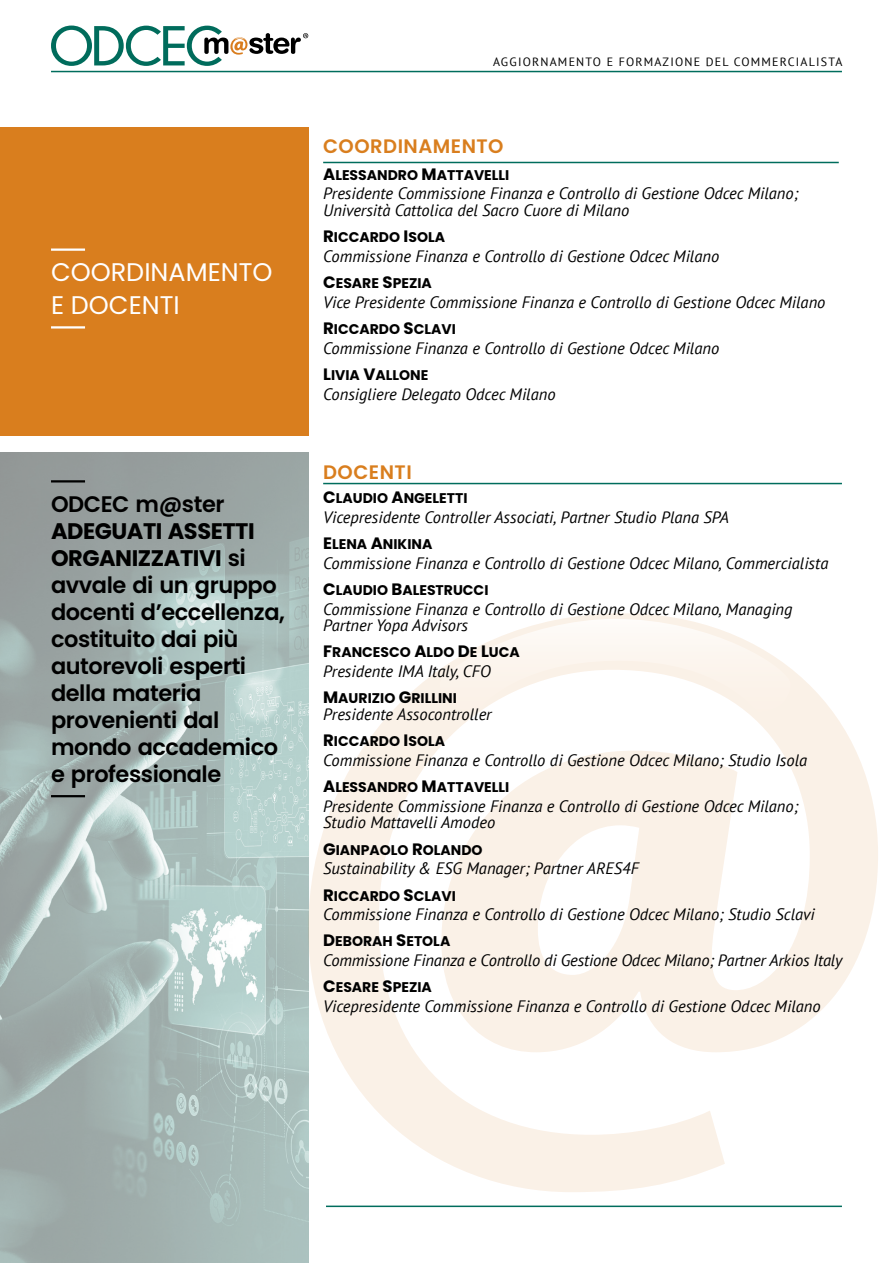
<style>
.page{position:relative;width:893px;height:1263px;background:#fff}
.page>*{position:absolute;margin:0;border:0;box-sizing:border-box;transform-origin:0 0}
.t1{font:25.5px/33px "Poppins";color:#fff}
.t2{font:600 22.5px/27px "Poppins";letter-spacing:-.02em;color:#000}
.t3{font:600 19.5px "Poppins";letter-spacing:.025em;color:#d97e1e}
.t4{font:italic 16.5px/16.5px "PT Sans";color:#000}
.t5{font:14.1px "Poppins Bold SC850";color:#000}
.t6{font:12px "PT Sans";letter-spacing:.1em;color:#000}
.s1{font-weight:700}
.s2{font-size:16.5px}
</style>
<div class="page">
<img style="left:0;top:452px;width:308px;height:811px">
<svg style="left:308px;top:613px;width:570px;height:579px"></svg>
<svg style="left:440px;top:619px;width:350px;height:93px"></svg>
<div style="left:0;top:127px;width:308px;height:308px;background:#d97e1e"></div>
<hr style="left:51px;top:248px;width:34px;height:3px;background:#fff">
<hr style="left:51px;top:326px;width:34px;height:2px;background:#fff">
<hr style="left:323px;top:483px;width:519px;height:1px;background:#006d5d">
<hr style="left:51px;top:480px;width:34px;height:2px;background:#000">
<hr style="left:51px;top:795px;width:34px;height:2px;background:#000">
<hr style="left:326px;top:1205px;width:516px;height:2px;background:#006d5d">
<hr style="left:51px;top:71px;width:791px;height:1px;background:#006d5d">
<hr style="left:323px;top:162px;width:516px;height:1px;background:#006d5d">
<svg style="left:51px;top:26px;width:257px;height:40px"></svg>
<h1 class="t1" style="left:51px;top:255px;width:223px">COORDINAMENTO<br>E DOCENTI</h1>
<h2 class="t2" style="left:51px;top:491px;width:175px">ODCEC m@ster</h2>
<h2 class="t2" style="left:51px;top:518px;width:235px"><span class="s1">ADEGUATI ASSETTI<br>ORGANIZZATIVI</span> si avvale di un gruppo docenti d’eccellenza, costituito dai più autorevoli esperti della materia provenienti dal mondo accademico e professionale</h2>
<p class="t6" style="left:493px;top:54px;width:351px">AGGIORNAMENTO E FORMAZIONE DEL COMMERCIALISTA</p>
<p class="t3" style="left:323px;top:135px;width:182px">COORDINAMENTO</p>
<p class="t5" style="left:323px;top:166px;width:188px"><span class="s2">A</span>LESSANDRO <span class="s2">M</span>ATTAVELLI</p>
<p class="t4" style="left:323px;top:185px;width:477px">Presidente Commissione Finanza e Controllo di Gestione Odcec Milano;<br>Università Cattolica del Sacro Cuore di Milano</p>
<p class="t5" style="left:323px;top:229px;width:124px"><span class="s2">R</span>ICCARDO <span class="s2">I</span>SOLA</p>
<p class="t4" style="left:323px;top:247px;width:398px">Commissione Finanza e Controllo di Gestione Odcec Milano</p>
<p class="t5" style="left:323px;top:275px;width:110px"><span class="s2">C</span>ESARE <span class="s2">S</span>PEZIA</p>
<p class="t4" style="left:323px;top:293px;width:504px">Vice Presidente Commissione Finanza e Controllo di Gestione Odcec Milano</p>
<p class="t5" style="left:323px;top:321px;width:134px"><span class="s2">R</span>ICCARDO <span class="s2">S</span>CLAVI</p>
<p class="t4" style="left:323px;top:339px;width:398px">Commissione Finanza e Controllo di Gestione Odcec Milano</p>
<p class="t5" style="left:323px;top:367px;width:107px"><span class="s2">L</span>IVIA <span class="s2">V</span>ALLONE</p>
<p class="t4" style="left:323px;top:385px;width:234px">Consigliere Delegato Odcec Milano</p>
<p class="t3" style="left:323px;top:460px;width:90px">DOCENTI</p>
<p class="t5" style="left:323px;top:490px;width:146px"><span class="s2">C</span>LAUDIO <span class="s2">A</span>NGELETTI</p>
<p class="t4" style="left:323px;top:508px;width:407px">Vicepresidente Controller Associati, Partner Studio Plana SPA</p>
<p class="t5" style="left:323px;top:536px;width:111px"><span class="s2">E</span>LENA <span class="s2">A</span>NIKINA</p>
<p class="t4" style="left:323px;top:554px;width:507px">Commissione Finanza e Controllo di Gestione Odcec Milano, Commercialista</p>
<p class="t5" style="left:323px;top:582px;width:167px"><span class="s2">C</span>LAUDIO <span class="s2">B</span>ALESTRUCCI</p>
<p class="t4" style="left:323px;top:600px;width:471px">Commissione Finanza e Controllo di Gestione Odcec Milano, Managing<br>Partner Yopa Advisors</p>
<p class="t5" style="left:323px;top:644px;width:198px"><span class="s2">F</span>RANCESCO <span class="s2">A</span>LDO <span class="s2">D</span>E <span class="s2">L</span>UCA</p>
<p class="t4" style="left:323px;top:663px;width:169px">Presidente IMA Italy, CFO</p>
<p class="t5" style="left:323px;top:690px;width:135px"><span class="s2">M</span>AURIZIO <span class="s2">G</span>RILLINI</p>
<p class="t4" style="left:323px;top:705px;width:170px">Presidente Assocontroller</p>
<p class="t5" style="left:323px;top:733px;width:124px"><span class="s2">R</span>ICCARDO <span class="s2">I</span>SOLA</p>
<p class="t4" style="left:323px;top:751px;width:486px">Commissione Finanza e Controllo di Gestione Odcec Milano; Studio Isola</p>
<p class="t5" style="left:323px;top:779px;width:188px"><span class="s2">A</span>LESSANDRO <span class="s2">M</span>ATTAVELLI</p>
<p class="t4" style="left:323px;top:797px;width:477px">Presidente Commissione Finanza e Controllo di Gestione Odcec Milano;<br>Studio Mattavelli Amodeo</p>
<p class="t5" style="left:323px;top:841px;width:161px"><span class="s2">G</span>IANPAOLO <span class="s2">R</span>OLANDO</p>
<p class="t4" style="left:323px;top:860px;width:317px">Sustainability &amp; ESG Manager; Partner ARES4F</p>
<p class="t5" style="left:323px;top:887px;width:134px"><span class="s2">R</span>ICCARDO <span class="s2">S</span>CLAVI</p>
<p class="t4" style="left:323px;top:906px;width:493px">Commissione Finanza e Controllo di Gestione Odcec Milano; Studio Sclavi</p>
<p class="t5" style="left:323px;top:933px;width:129px"><span class="s2">D</span>EBORAH <span class="s2">S</span>ETOLA</p>
<p class="t4" style="left:323px;top:952px;width:521px">Commissione Finanza e Controllo di Gestione Odcec Milano; Partner Arkios Italy</p>
<p class="t5" style="left:323px;top:979px;width:110px"><span class="s2">C</span>ESARE <span class="s2">S</span>PEZIA</p>
<p class="t4" style="left:323px;top:998px;width:499px">Vicepresidente Commissione Finanza e Controllo di Gestione Odcec Milano</p>
</div>
